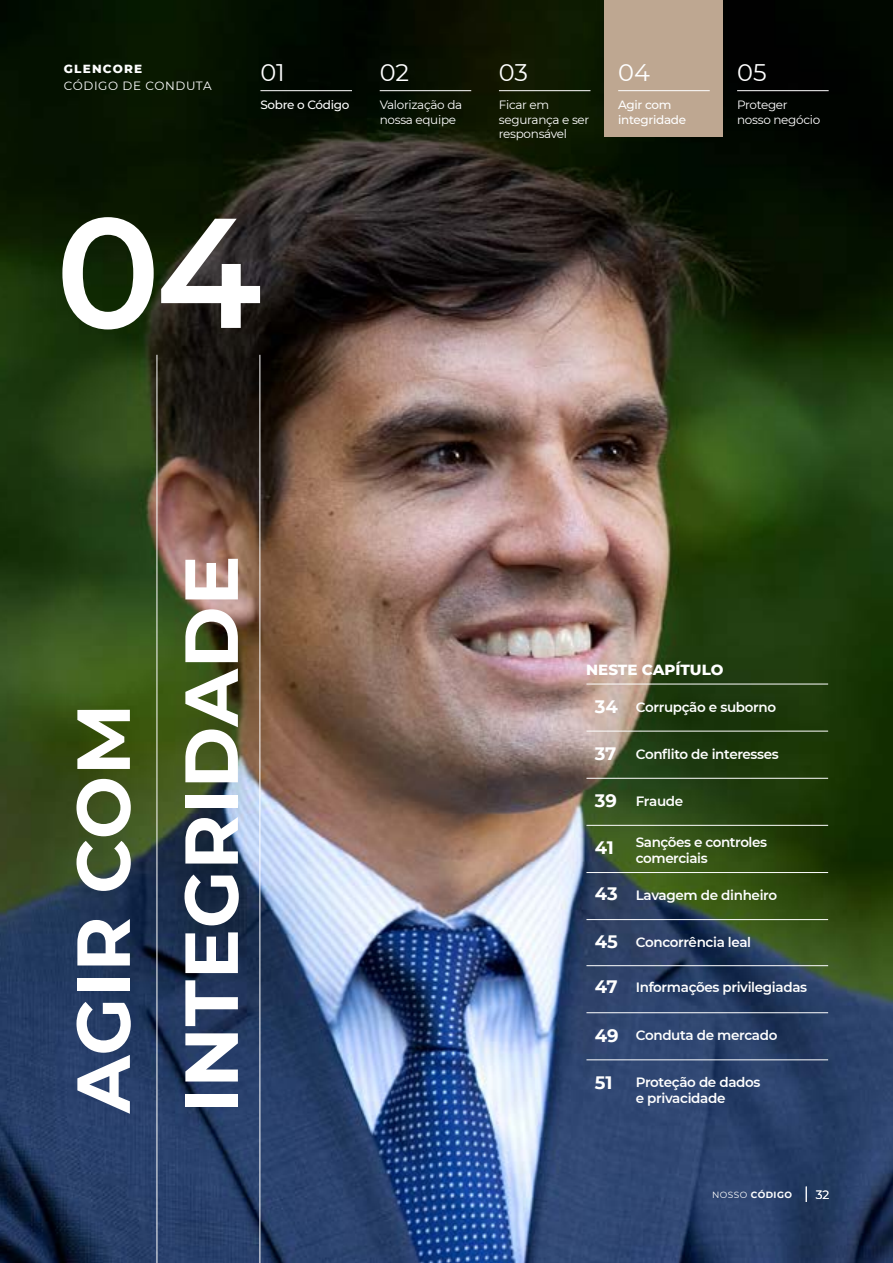
<style>
.page{position:relative;width:893px;height:1263px;background:#fff}
.page>*{position:absolute;margin:0;border:0;box-sizing:border-box;transform-origin:0 0}
.t1{font:600 156px "Montserrat";color:#fff}
.t2{font:700 75px/108px "Montserrat";letter-spacing:.01em;color:#fff}
.t3{font:24px "Montserrat";color:#fff}
.t4{font:700 18px "Montserrat";color:#fff}
.t5{font:800 15px "Montserrat";color:#fff}
.t6{font:600 13.5px/16.2px "Montserrat";letter-spacing:-.025em;color:#fff}
.t7{font:12px/14.4px "Montserrat";letter-spacing:-.025em;color:#fff}
.t8{font:500 12px/14.4px "Montserrat";letter-spacing:-.025em;color:#fff}
.t9{font:12px "Montserrat";letter-spacing:.05em;color:#fff}
.t10{font:800 12px "Montserrat";letter-spacing:.1em;color:#fff}
.t11{font:700 9px "Montserrat";letter-spacing:.05em;color:#fff}
.s1{font-weight:700;font-size:18px}
.s2{font-weight:400}
</style>
<div class="page">
<img style="left:0;top:0;width:893px;height:1263px">
<hr style="left:157px;top:355px;width:1px;height:908px;background:#fff">
<hr style="left:259px;top:355px;width:1px;height:908px;background:#fff">
<hr style="left:586px;top:919px;width:242px;height:1px;background:#fff">
<hr style="left:586px;top:965px;width:242px;height:1px;background:#fff">
<hr style="left:586px;top:1012px;width:242px;height:1px;background:#fff">
<hr style="left:586px;top:1059px;width:242px;height:1px;background:#fff">
<hr style="left:586px;top:684px;width:242px;height:1px;background:#fff">
<hr style="left:586px;top:731px;width:242px;height:1px;background:#fff">
<hr style="left:586px;top:778px;width:242px;height:1px;background:#fff">
<hr style="left:586px;top:825px;width:242px;height:1px;background:#fff">
<hr style="left:586px;top:872px;width:242px;height:1px;background:#fff">
<div style="left:604px;top:0;width:118px;height:136px;background:#bea791"></div>
<hr style="left:737px;top:90px;width:92px;height:1px;background:#fff">
<hr style="left:618px;top:90px;width:92px;height:1px;background:#fff">
<hr style="left:499px;top:90px;width:91px;height:1px;background:#fff">
<hr style="left:380px;top:90px;width:91px;height:1px;background:#fff">
<hr style="left:260px;top:90px;width:92px;height:1px;background:#fff">
<svg style="left:806px;top:1186px;width:1px;height:16px"></svg>
<p class="t10" style="left:64px;top:60px;width:80px">GLENCORE</p>
<p class="t9" style="left:64px;top:77px;width:149px">CÓDIGO DE CONDUTA</p>
<h3 class="t3" style="left:260px;top:56px;width:26px">01</h3>
<h3 class="t3" style="left:380px;top:56px;width:31px">02</h3>
<h3 class="t3" style="left:499px;top:56px;width:31px">03</h3>
<h3 class="t3" style="left:618px;top:56px;width:33px">04</h3>
<h3 class="t3" style="left:737px;top:56px;width:31px">05</h3>
<p class="t8" style="left:260px;top:97px;width:91px">Sobre o Código</p>
<p class="t7" style="left:380px;top:98px;width:84px">Valorização da nossa equipe</p>
<p class="t7" style="left:499px;top:98px;width:92px">Ficar em segurança e ser responsável</p>
<p class="t8" style="left:618px;top:97px;width:70px">Agir com integridade</p>
<p class="t7" style="left:737px;top:98px;width:85px">Proteger nosso negócio</p>
<h1 class="t1" style="left:56px;top:162px;width:208px">04</h1>
<h2 class="t2" style="left:46px;top:1113px;width:559px;rotate:-90deg">AGIR COM<br>INTEGRIDADE</h2>
<p class="t5" style="left:586px;top:659px;width:139px">NESTE CAPÍTULO</p>
<p class="t6" style="left:595px;top:698px;width:183px"><span class="s1">34</span> Corrupção e suborno</p>
<p class="t6" style="left:595px;top:745px;width:186px"><span class="s1">37</span> Conflito de interesses</p>
<p class="t6" style="left:595px;top:792px;width:90px"><span class="s1">39</span> Fraude</p>
<p class="t6" style="left:636px;top:833px;width:133px;text-indent:-41px"><span class="s1">41</span> Sanções e controles comerciais</p>
<p class="t6" style="left:595px;top:886px;width:184px"><span class="s1">43</span> Lavagem de dinheiro</p>
<p class="t6" style="left:595px;top:934px;width:158px"><span class="s1">45</span> Concorrência leal</p>
<p class="t6" style="left:595px;top:979px;width:214px"><span class="s1">47</span> Informações privilegiadas</p>
<p class="t6" style="left:595px;top:1027px;width:184px"><span class="s1">49</span> Conduta de mercado</p>
<h3 class="t4" style="left:595px;top:1069px;width:19px">51</h3>
<p class="t6" style="left:636px;top:1073px;width:126px">Proteção de dados e privacidade</p>
<p class="t11" style="left:712px;top:1188px;width:81px"><span class="s2">NOSSO</span> CÓDIGO</p>
<p class="t7" style="left:816px;top:1187px;width:15px">32</p>
</div>
